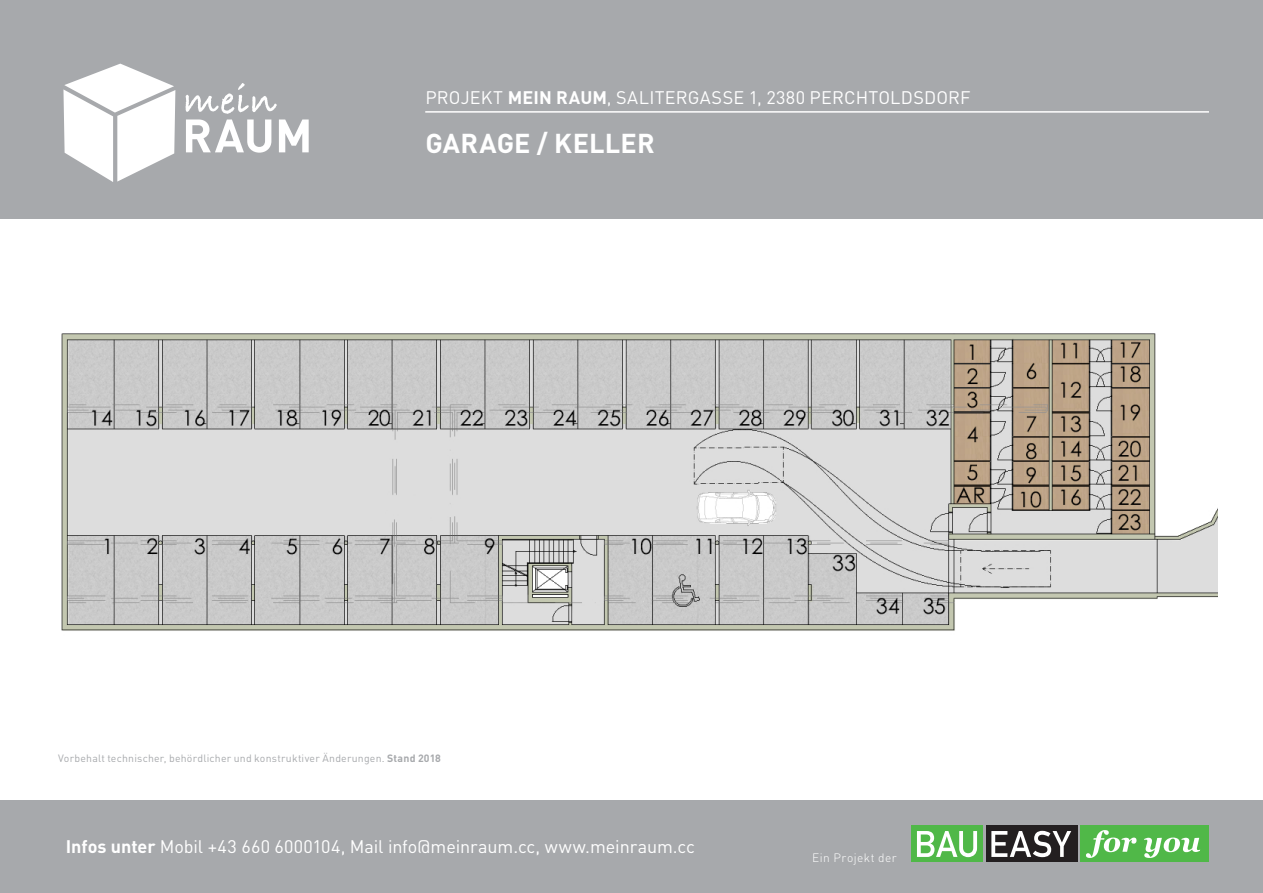
<style>
.page{position:relative;width:1263px;height:893px;background:#fff}
.page>*{position:absolute;margin:0;border:0;box-sizing:border-box;transform-origin:0 0}
.t1{font:700 27px "DIN Pro";letter-spacing:.01em;color:#fff}
.t2{font:18px "DIN Pro";letter-spacing:.01em;color:#fff}
.t3{font:300 12px "DIN Pro";letter-spacing:.035em;color:#fff}
.t4{font:10.5px "DIN Pro";letter-spacing:.02em;color:#a7a9ac}
.s1{font-weight:700}
</style>
<div class="page">
<div style="left:0;top:800px;width:1263px;height:93px;background:#a7a9ac"></div>
<div style="left:0;top:0;width:1263px;height:218px;background:#a7a9ac"></div>
<hr style="left:425px;top:111px;width:784px;height:2px;background:#fff">
<svg style="left:63px;top:64px;width:112px;height:118px"></svg>
<svg style="left:186px;top:83px;width:123px;height:70px"></svg>
<div style="left:986px;top:825px;width:91px;height:37px;background:#231f20"></div>
<div style="left:911px;top:825px;width:72px;height:37px;background:#50b848"></div>
<svg style="left:917px;top:831px;width:60px;height:26px"></svg>
<div style="left:1080px;top:825px;width:129px;height:37px;background:#50b848"></div>
<svg style="left:1086px;top:830px;width:114px;height:28px"></svg>
<svg style="left:991px;top:831px;width:80px;height:26px"></svg>
<img style="left:61px;top:333px;width:1157px;height:298px">
<p class="t2" style="left:425px;top:85px;width:547px">Projekt <span class="s1">MEIN RAUM</span>, Salitergasse 1, 2380 Perchtoldsdorf</p>
<h1 class="t1" style="left:425px;top:125px;width:225px">GARAGE / KELLER</h1>
<p class="t4" style="left:58px;top:751px;width:384px">Vorbehalt technischer, behördlicher und konstruktiver Änderungen. <span class="s1">STAND 2018</span></p>
<p class="t2" style="left:66px;top:834px;width:630px"><span class="s1">INFOS UNTER</span> Mobil +43 660 6000104, Mail info@meinraum.cc, www.meinraum.cc</p>
<p class="t3" style="left:812px;top:849px;width:86px">Ein Projekt der</p>
</div>
